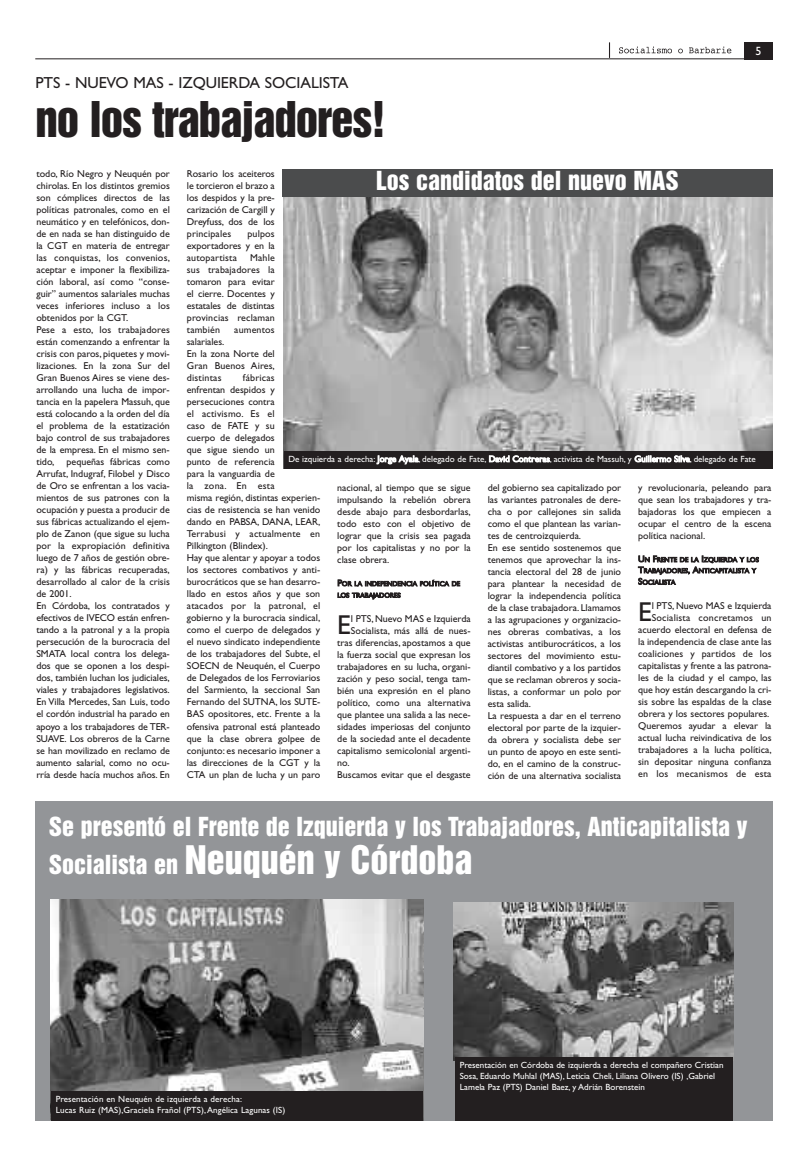
<style>
.page{position:relative;width:808px;height:1163px;background:#fff}
.page>*{position:absolute;margin:0;border:0;box-sizing:border-box;transform-origin:0 0}
.t1{font:45px "Helvetica Inserat";letter-spacing:-.025em;color:#231f20}
.t2{font:36px "Helvetica Inserat";color:#fff}
.t3{font:27.4px "Gill Sans";color:#231f20}
.t4{font:24px "Helvetica Inserat";color:#fff}
.t5{font:16px "Gill Sans";letter-spacing:-.005em;color:#231f20}
.t6{font:12px "Gill Sans";color:#fff}
.t7{font:10px/12px "Gill Sans";color:#231f20;text-align:justify}
.t8{font:9px/10.8px "Gill Sans";color:#fff}
.t9{font:6.8px/11.2px "Gill Sans";letter-spacing:-.005em;color:#231f20}
.s1{font-size:9px}
.s2{font-size:24px}
</style>
<div class="page">
<div style="left:35px;top:801px;width:737px;height:319px;background:#939598"></div>
<svg style="left:619px;top:47px;width:53px;height:6px"></svg>
<svg style="left:678px;top:49px;width:5px;height:4px"></svg>
<svg style="left:689px;top:47px;width:42px;height:6px"></svg>
<hr style="left:35px;top:58px;width:737px;height:1px;background:#231f20">
<div style="left:744px;top:43px;width:28px;height:17px;background:#231f20"></div>
<svg style="left:609px;top:43px;width:1px;height:15px"></svg>
<img style="left:454px;top:902px;width:279px;height:158px">
<img style="left:50px;top:899px;width:373px;height:221px">
<img style="left:284px;top:196px;width:488px;height:255px">
<div style="left:51px;top:1090px;width:372px;height:30px;background:#231f20"></div>
<div style="left:455px;top:1056px;width:277px;height:64px;background:#231f20"></div>
<div style="left:282px;top:169px;width:490px;height:27px;background:#4b4c4d"></div>
<div style="left:284px;top:451px;width:488px;height:18px;background:#231f20"></div>
<h3 class="t5" style="left:35px;top:73px;width:315px">PTS - NUEVO MAS - IZQUIERDA SOCIALISTA</h3>
<p class="t6" style="left:755px;top:44px;width:7px">5</p>
<h1 class="t1" style="left:35px;top:101px;width:352px">no los trabajadores!</h1>
<p class="t7" style="left:36px;top:168px;width:135px;text-align:left">todo, Río Negro y Neuquén por chirolas. En los distintos gremios son cómplices directos de las políticas patronales, como en el neumático y en telefónicos, don&shy;de en nada se han distinguido de la CGT en materia de entregar las conquistas, los convenios, aceptar e imponer la flexibiliza&shy;ción laboral, así como “conse&shy;guir” aumentos salariales muchas veces inferiores incluso a los obtenidos por la CGT.<br>Pese a esto, los trabajadores están comenzando a enfrentar la crisis con paros, piquetes y movi&shy;lizaciones. En la zona Sur del<br>Gran Buenos Aires se viene des&shy;arrollando una lucha de impor&shy;tancia en la papelera Massuh, que está colocando a la orden del día el problema de la estatización bajo control de sus trabajadores de la empresa. En el mismo sen&shy;tido, pequeñas fábricas como<br>Arrufat, Indugraf, Filobel y Disco de Oro se enfrentan a los vacia&shy;mientos de sus patrones con la ocupación y puesta a producir de sus fábricas actualizando el ejem&shy;plo de Zanon (que sigue su lucha por la expropiación definitiva luego de 7 años de gestión obre&shy;ra) y las fábricas recuperadas, desarrollado al calor de la crisis de 2001.<br>En Córdoba, los contratados y efectivos de IVECO están enfren&shy;tando a la patronal y a la propia persecución de la burocracia del<br>SMATA local contra los delega&shy;dos que se oponen a los despi&shy;dos, también luchan los judiciales, viales y trabajadores legislativos.<br>En Villa Mercedes, San Luis, todo el cordón industrial ha parado en apoyo a los trabajadores de TER-<br>SUAVE. Los obreros de la Carne se han movilizado en reclamo de aumento salarial, como no ocu&shy;rría desde hacía muchos años. En</p>
<p class="t7" style="left:187px;top:168px;width:89px">Rosario los aceiteros le torcieron el brazo a los despidos y la pre&shy;carización de Cargill y Dreyfuss, dos de los principales</p>
<h3 class="t4" style="left:376px;top:171px;width:304px">Los candidatos del nuevo MAS</h3>
<p class="t7" style="left:187px;top:228px;width:89px;text-indent:61px">pulpos exportadores y en la autopartista</p>
<p class="t7" style="left:187px;top:252px;width:89px;text-indent:63px">Mahle sus trabajadores la tomaron para evitar el cierre. Docentes y estatales de distintas provincias reclaman también</p>
<p class="t7" style="left:234px;top:324px;width:42px">aumentos</p>
<p class="t7" style="left:187px;top:336px;width:89px;text-align:left">salariales.<br>En la zona Norte del<br>Gran Buenos Aires, distintas</p>
<p class="t7" style="left:187px;top:372px;width:135px;text-align:left;text-indent:56px">fábricas<br>enfrentan despidos y persecuciones contra<br>el activismo. Es el<br>caso de FATE y su<br>cuerpo de delegados<br>que sigue siendo un<br>punto de referencia<br>para la vanguardia de<br>la zona. En esta<br>misma región, distintas experien&shy;cias de resistencia se han venido dando en PABSA, DANA, LEAR,<br>Terrabusi y actualmente en<br>Pilkington (Blindex).<br>Hay que alentar y apoyar a todos los sectores combativos y anti&shy;burocráticos que se han desarro&shy;llado en estos años y que son atacados por la patronal, el gobierno y la burocracia sindical, como el cuerpo de delegados y el nuevo sindicato independiente de los trabajadores del Subte, el<br>SOECN de Neuquén, el Cuerpo de Delegados de los Ferroviarios del Sarmiento, la seccional San<br>Fernando del SUTNA, los SUTE-<br>BAS opositores, etc. Frente a la ofensiva patronal está planteado que la clase obrera golpee de conjunto: es necesario imponer a las direcciones de la CGT y la<br>CTA un plan de lucha y un paro</p>
<p class="t8" style="left:288px;top:453px;width:469px">De izquierda a derecha: Jorge Ayala, delegado de Fate, David Contreras, activista de Massuh, y Guillermo Silva, delegado de Fate</p>
<p class="t7" style="left:488px;top:481px;width:135px;text-align:left">del gobierno sea capitalizado por las variantes patronales de dere&shy;cha o por callejones sin salida como el que plantean las varian&shy;tes de centroizquierda.<br>En ese sentido sostenemos que tenemos que aprovechar la ins&shy;tancia electoral del 28 de junio para plantear la necesidad de lograr la independencia política de la clase trabajadora. Llamamos a las agrupaciones y organizacio&shy;nes obreras combativas, a los activistas antiburocráticos, a los sectores del movimiento estu&shy;diantil combativo y a los partidos que se reclaman obreros y socia&shy;listas, a conformar un polo por esta salida.<br>La respuesta a dar en el terreno electoral por parte de la izquier&shy;da obrera y socialista debe ser un punto de apoyo en este senti&shy;do, en el camino de la construc&shy;ción de una alternativa socialista</p>
<p class="t7" style="left:638px;top:481px;width:135px">y revolucionaria, peleando para que sean los trabajadores y tra&shy;bajadoras los que empiecen a ocupar el centro de la escena política nacional.</p>
<p class="t7" style="left:337px;top:481px;width:135px">nacional, al tiempo que se sigue impulsando la rebelión obrera desde abajo para desbordarlas, todo esto con el objetivo de lograr que la crisis sea pagada por los capitalistas y no por la clase obrera.</p>
<p class="t9" style="left:337px;top:578px;width:124px;line-height:11.5px"><span class="s1">P</span>OR LA INDEPENDENCIA POLÍTICA DE<br>LOS TRABAJADORES</p>
<h3 class="t3" style="left:337px;top:608px;width:15px">E</h3>
<p class="t7" style="left:351px;top:612px;width:121px">l PTS, Nuevo MAS e Izquierda</p>
<p class="t9" style="left:638px;top:554px;width:122px"><span class="s1">U</span>N <span class="s1">F</span>RENTE DE LA <span class="s1">I</span>ZQUIERDA Y LOS<br><span class="s1">T</span>RABAJADORES<span class="s1">, A</span>NTICAPITALISTA Y<br><span class="s1">S</span>OCIALISTA</p>
<h3 class="t3" style="left:638px;top:595px;width:15px">E</h3>
<p class="t7" style="left:638px;top:599px;width:135px;text-align:right">l PTS, Nuevo MAS e Izquierda<br>Socialista concretamos un acuerdo electoral en defensa de la independencia de clase ante las coaliciones y partidos de los capitalistas y frente a las patrona&shy;les de la ciudad y el campo, las que hoy están descargando la cri&shy;sis sobre las espaldas de la clase obrera y los sectores populares.<br>Queremos ayudar a elevar la actual lucha reivindicativa de los trabajadores a la lucha política, sin depositar ninguna confianza en los mecanismos de esta</p>
<p class="t7" style="left:351px;top:624px;width:121px">Socialista, más allá de nues-</p>
<p class="t7" style="left:337px;top:636px;width:135px">tras diferencias, apostamos a que</p>
<p class="t7" style="left:337px;top:648px;width:135px">la fuerza social que expresan los</p>
<p class="t7" style="left:337px;top:660px;width:135px">trabajadores en su lucha, organi-</p>
<p class="t7" style="left:337px;top:672px;width:135px">zación y peso social, tenga tam-</p>
<p class="t7" style="left:337px;top:684px;width:135px">bién una expresión en el plano</p>
<p class="t7" style="left:337px;top:696px;width:135px">político, como una alternativa</p>
<p class="t7" style="left:337px;top:708px;width:135px">que plantee una salida a las nece-</p>
<p class="t7" style="left:337px;top:720px;width:135px">sidades imperiosas del conjunto</p>
<p class="t7" style="left:337px;top:732px;width:135px">de la sociedad ante el decadente</p>
<p class="t7" style="left:337px;top:744px;width:135px">capitalismo semicolonial argenti-</p>
<p class="t7" style="left:337px;top:756px;width:14px">no.</p>
<p class="t7" style="left:337px;top:768px;width:135px">Buscamos evitar que el desgaste</p>
<h3 class="t4" style="left:49px;top:816px;width:700px">Se presentó el Frente de Izquierda y los Trabajadores, Anticapitalista y</h3>
<h2 class="t2" style="left:49px;top:845px;width:425px"><span class="s2">Socialista en</span> Neuquén y Córdoba</h2>
<p class="t8" style="left:56px;top:1093px;width:231px">Presentación en Neuquén de izquierda a derecha:<br>Lucas Ruiz (MAS),Graciela Frañol (PTS),Angélica Lagunas (IS)</p>
<p class="t8" style="left:460px;top:1059px;width:265px">Presentación en Córdoba de izquierda a derecha el compañero Cristian<br>Sosa, Eduardo Muhlal (MAS), Leticia Cheli, Liliana Olivero (IS) ,Gabriel<br>Lamela Paz (PTS) Daniel Baez, y Adrián Borenstein</p>
</div>
